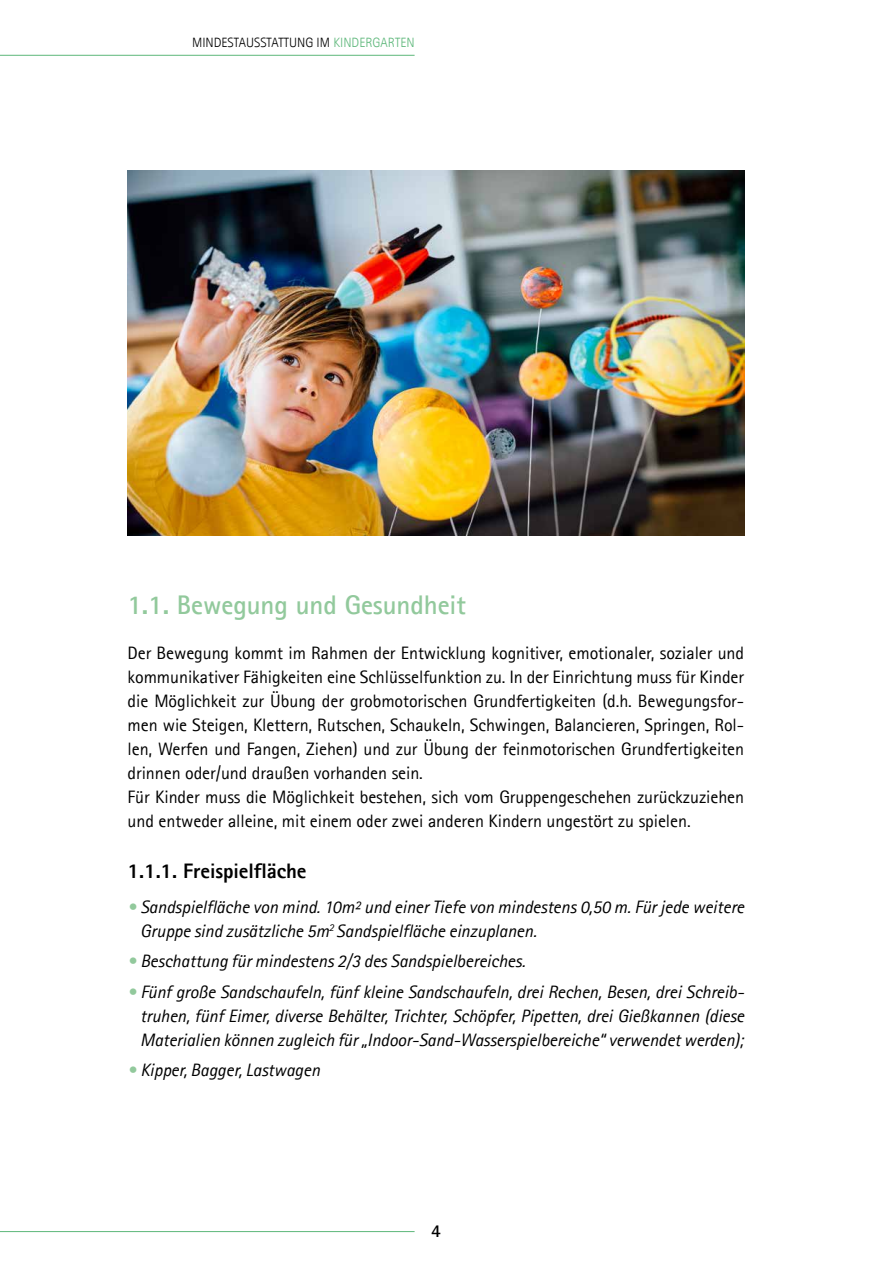
<style>
.page{position:relative;width:893px;height:1263px;background:#fff}
.page>*{position:absolute;margin:0;border:0;box-sizing:border-box;transform-origin:0 0}
._03_Kindergarten___T{font:700 27px "Agfa Rotis Sans Serif";letter-spacing:-.005em;color:#92c99c}
._03_Kindergarten___T-2{font:800 21px "Agfa Rotis Sans Serif";letter-spacing:-.005em;color:#000}
._00_Grundschirft{font:18px/24px "Agfa Rotis Sans Serif";letter-spacing:-.005em;color:#000;text-align:justify}
._03_Kindergarten___A{font:italic 18px/24px "Agfa Rotis Sans Serif";letter-spacing:-.005em;color:#000}
.t1{font:700 18px "Agfa Rotis Sans Serif";color:#000}
.t2{font:300 13.5px "Agfa Rotis Sans Serif";color:#000}
.s1{color:#5db77a}
.s2{color:#92c99c}
</style>
<div class="page">
<hr style="left:0;top:1231px;width:415px;height:1px;background:#5db77a">
<hr style="left:0;top:55px;width:415px;height:1px;background:#5db77a">
<img style="left:128px;top:170px;width:616px;height:366px">
<p class="t2" style="left:192px;top:35px;width:224px">MINDESTAUSSTATTUNG IM <span class="s1">KINDERGARTEN</span></p>
<p class="_03_Kindergarten___T" style="left:128px;top:588px;width:340px">1.1. Bewegung und Gesundheit</p>
<p class="_00_Grundschirft" style="left:128px;top:641px;width:618px">Der Bewegung kommt im Rahmen der Entwicklung kognitiver, emotionaler, sozialer und kommunikativer Fähigkeiten eine Schlüsselfunktion zu. In der Einrichtung muss für Kinder die Möglichkeit zur Übung der grobmotorischen Grundfertigkeiten (d.h. Bewegungsfor&shy;men wie Steigen, Klettern, Rutschen, Schaukeln, Schwingen, Balancieren, Springen, Rol&shy;len, Werfen und Fangen, Ziehen) und zur Übung der feinmotorischen Grundfertigkeiten drinnen oder/und draußen vorhanden sein.</p>
<p class="_00_Grundschirft" style="left:128px;top:785px;width:618px">Für Kinder muss die Möglichkeit bestehen, sich vom Gruppengeschehen zurückzuziehen und entweder alleine, mit einem oder zwei anderen Kindern ungestört zu spielen.</p>
<p class="_03_Kindergarten___T-2" style="left:128px;top:858px;width:181px">1.1.1. Freispielfläche</p>
<p class="_03_Kindergarten___A" style="left:140px;top:895px;width:605px;text-indent:-13px"><span class="s2">•</span> Sandspielfläche von mind. 10m² und einer Tiefe von mindestens 0,50 m. Für jede weitere<br>Gruppe sind zusätzliche 5m<sup>2</sup> Sandspielfläche einzuplanen.</p>
<p class="_03_Kindergarten___A" style="left:128px;top:949px;width:399px"><span class="s2">•</span> Beschattung für mindestens 2/3 des Sandspielbereiches.</p>
<p class="_03_Kindergarten___A" style="left:140px;top:980px;width:605px;text-align:justify;text-indent:-13px"><span class="s2">•</span> Fünf große Sandschaufeln, fünf kleine Sandschaufeln, drei Rechen, Besen, drei Schreib&shy;truhen, fünf Eimer, diverse Behälter, Trichter, Schöpfer, Pipetten, drei Gießkannen (diese Materialien können zugleich für „Indoor-Sand-Wasserspielbereiche“ verwendet werden);</p>
<p class="_03_Kindergarten___A" style="left:128px;top:1058px;width:194px"><span class="s2">•</span> Kipper, Bagger, Lastwagen</p>
<p class="t1" style="left:431px;top:1219px;width:11px">4</p>
</div>
